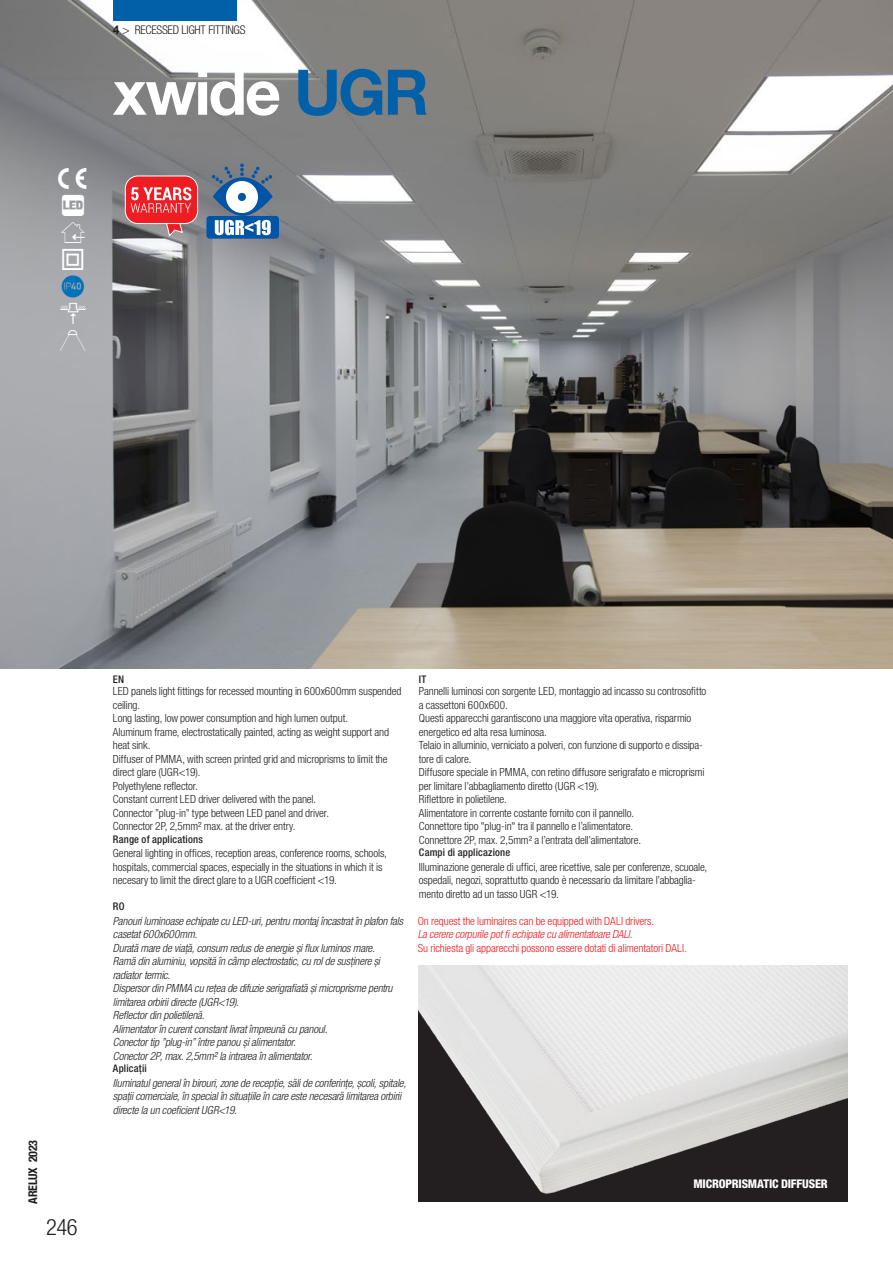
<style>
.page{position:relative;width:893px;height:1263px;background:#fff}
.page>*{position:absolute;margin:0;border:0;box-sizing:border-box;transform-origin:0 0}
.t1{font:700 63px "Helvetica Neue LT Pro";letter-spacing:-.035em;color:#fff}
.t2{font:300 condensed 22.5px "Helvetica Neue LT Pro";color:#231f20}
.t3{font:300 condensed 12px "Helvetica Neue LT Pro";letter-spacing:-.02em;color:#231f20}
.t4{font:800 condensed 12px "Helvetica Neue LT Pro";letter-spacing:-.015em;color:#fff}
.t5{font:700 condensed 12px "Helvetica Neue";letter-spacing:-.02em;color:#231f20}
.t6{font:300 condensed 11.25px/13.5px "Helvetica Neue LT Pro";letter-spacing:-.01em;color:#231f20}
.t7{font:italic 300 condensed 11.25px/13.5px "Helvetica Neue LT Pro";letter-spacing:-.015em;color:#231f20}
.t8{font:300 condensed 11.25px "Helvetica Neue LT Pro";letter-spacing:-.01em;color:#ee1d23}
.t9{font:italic 300 condensed 11.25px "Helvetica Neue LT Pro";letter-spacing:-.015em;color:#ee1d23}
.t10{font:500 condensed 10.5px "Helvetica Neue LT Pro";letter-spacing:.02em;color:#231f20}
.s1{font-weight:700;font-stretch:normal}
.s2{color:#0160a8}
</style>
<div class="page">
<img style="left:419px;top:965px;width:429px;height:237px">
<img style="left:0;top:0;width:893px;height:668px">
<div style="left:206px;top:216px;width:73px;height:23px;background:#0154a6;border-radius:3px"></div>
<svg style="left:212px;top:164px;width:61px;height:71px"></svg>
<div style="left:125px;top:176px;width:73px;height:48px;background:#ee1d23;border-radius:13px"></div>
<div style="left:125px;top:176px;width:73px;height:48px;border:1px solid #fff;border-radius:13px"></div>
<svg style="left:131px;top:187px;width:60px;height:50px"></svg>
<div style="left:113px;top:0;width:124px;height:20px;background:#0160a8"></div>
<svg style="left:58px;top:168px;width:29px;height:21px"></svg>
<svg style="left:62px;top:195px;width:22px;height:21px"></svg>
<svg style="left:61px;top:222px;width:24px;height:21px"></svg>
<div style="left:60px;top:249px;width:26px;height:75px;background:#aaabaf"></div>
<svg style="left:60px;top:330px;width:26px;height:21px"></svg>
<p class="t3" style="left:113px;top:23px;width:134px"><span class="s1">4</span> &gt; RECESSED LIGHT FITTINGS</p>
<h1 class="t1" style="left:113px;top:53px;width:318px">xwide <span class="s2">UGR</span></h1>
<p class="t5" style="left:23px;top:1204px;width:65px;rotate:-90deg">ARELUX 2023</p>
<h2 class="t2" style="left:46px;top:1214px;width:33px">246</h2>
<p class="t10" style="left:113px;top:673px;width:13px">EN</p>
<p class="t6" style="left:113px;top:684px;width:290px">LED panels light fittings for recessed mounting in 600x600mm suspended ceiling.<br>Long lasting, low power consumption and high lumen output.<br>Aluminum frame, electrostatically painted, acting as weight support and heat sink.<br>Diffuser of PMMA, with screen printed grid and microprisms to limit the direct glare (UGR&lt;19).<br>Polyethylene reflector.<br>Constant current LED driver delivered with the panel.<br>Connector ”plug-in” type between LED panel and driver.<br>Connector 2P, 2,5mm² max. at the driver entry.</p>
<p class="t10" style="left:113px;top:833px;width:91px">Range of applications</p>
<p class="t6" style="left:113px;top:846px;width:276px">General lighting in offices, reception areas, conference rooms, schools, hospitals, commercial spaces, especially in the situations in which it is necesary to limit the direct glare to a UGR coefficient &lt;19.</p>
<p class="t10" style="left:113px;top:900px;width:13px">RO</p>
<p class="t7" style="left:113px;top:914px;width:292px">Panouri luminoase echipate cu LED-uri, pentru montaj încastrat în plafon fals casetat 600x600mm.<br>Durată mare de viaţă, consum redus de energie şi flux luminos mare.<br>Ramă din aluminiu, vopsită în câmp electrostatic, cu rol de susținere și radiator termic.<br>Dispersor din PMMA cu rețea de difuzie serigrafiată și microprisme pentru limitarea orbirii directe (UGR&lt;19).<br>Reflector din polietilenă.<br>Alimentator în curent constant livrat împreună cu panoul.<br>Conector tip ”plug-in” între panou și alimentator.<br>Conector 2P, max. 2,5mm² la intrarea în alimentator.</p>
<p class="t10" style="left:113px;top:1062px;width:35px">Aplicații</p>
<p class="t7" style="left:113px;top:1076px;width:295px">Iluminatul general în birouri, zone de recepție, săli de conferințe, școli, spitale, spații comerciale, în special în situațiile în care este necesară limitarea orbirii directe la un coeficient UGR&lt;19.</p>
<p class="t10" style="left:419px;top:673px;width:9px">IT</p>
<p class="t6" style="left:419px;top:684px;width:289px">Pannelli luminosi con sorgente LED, montaggio ad incasso su controsofitto a cassettoni 600x600.<br>Questi apparecchi garantiscono una maggiore vita operativa, risparmio energetico ed alta resa luminosa.<br>Telaio in alluminio, verniciato a polveri, con funzione di supporto e dissipa&shy;tore di calore.<br>Diffusore speciale in PMMA, con retino diffusore serigrafato e microprismi per limitare l’abbagliamento diretto (UGR &lt;19).<br>Riflettore in polietilene.<br>Alimentatore in corrente costante fornito con il pannello.<br>Connettore tipo "plug-in" tra il pannello e l’alimentatore.<br>Connettore 2P, max. 2,5mm² a l’entrata dell’alimentatore.</p>
<p class="t10" style="left:419px;top:846px;width:93px">Campi di applicazione</p>
<p class="t6" style="left:419px;top:860px;width:290px">Illuminazione generale di uffici, aree ricettive, sale per conferenze, scuoale, ospedali, negozi, soprattutto quando è necessario da limitare l’abbaglia&shy;mento diretto ad un tasso UGR &lt;19.</p>
<p class="t8" style="left:418px;top:914px;width:238px">On request the luminaires can be equipped with DALI drivers.</p>
<p class="t9" style="left:418px;top:928px;width:216px">La cerere corpurile pot fi echipate cu alimentatoare DALI.</p>
<p class="t8" style="left:418px;top:941px;width:271px">Su richiesta gli apparecchi possono essere dotati di alimentatori DALI.</p>
<p class="t4" style="left:693px;top:1176px;width:136px">MICROPRISMATIC DIFFUSER</p>
</div>
